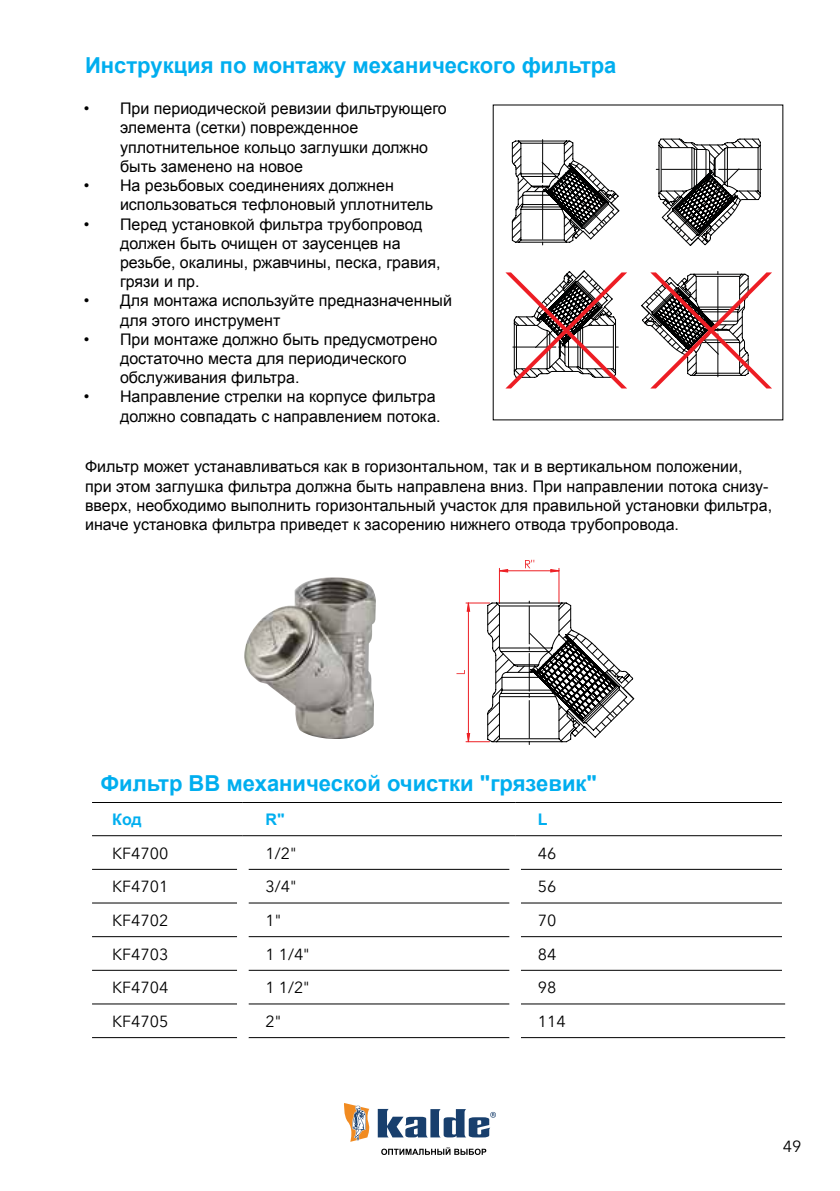
<style>
.page{position:relative;width:840px;height:1191px;background:#fff}
.page>*{position:absolute;margin:0;border:0;box-sizing:border-box;transform-origin:0 0}
.t1{font:700 22px "Arial";color:#00aeef}
.t2{font:16px/19.2px "Arial";color:#000}
.t3{font:16px "Avenir Next LT Pro";color:#000}
.t4{font:700 16px "Arial";color:#00aeef}
</style>
<div class="page">
<svg style="left:381px;top:1147px;width:105px;height:8px"></svg>
<svg style="left:344px;top:1103px;width:25px;height:38px"></svg>
<svg style="left:377px;top:1109px;width:118px;height:28px"></svg>
<svg style="left:511px;top:140px;width:108px;height:105px"></svg>
<svg style="left:655px;top:138px;width:106px;height:108px"></svg>
<svg style="left:505px;top:270px;width:121px;height:118px"></svg>
<svg style="left:641px;top:271px;width:130px;height:117px"></svg>
<img style="left:244px;top:577px;width:132px;height:162px">
<svg style="left:456px;top:559px;width:177px;height:186px"></svg>
<hr style="left:92px;top:869px;width:145px;height:1px;background:#000">
<hr style="left:248px;top:869px;width:261px;height:1px;background:#000">
<hr style="left:520px;top:869px;width:261px;height:1px;background:#000">
<hr style="left:92px;top:902px;width:145px;height:1px;background:#000">
<hr style="left:248px;top:902px;width:261px;height:1px;background:#000">
<hr style="left:520px;top:902px;width:261px;height:1px;background:#000">
<hr style="left:92px;top:936px;width:145px;height:1px;background:#000">
<hr style="left:248px;top:936px;width:261px;height:1px;background:#000">
<hr style="left:520px;top:936px;width:261px;height:1px;background:#000">
<hr style="left:92px;top:969px;width:145px;height:1px;background:#000">
<hr style="left:248px;top:969px;width:261px;height:1px;background:#000">
<hr style="left:520px;top:969px;width:261px;height:1px;background:#000">
<hr style="left:92px;top:1003px;width:145px;height:1px;background:#000">
<hr style="left:248px;top:1003px;width:261px;height:1px;background:#000">
<hr style="left:520px;top:1003px;width:264px;height:1px;background:#000">
<hr style="left:92px;top:1037px;width:145px;height:1px;background:#000">
<hr style="left:248px;top:1037px;width:261px;height:1px;background:#000">
<hr style="left:520px;top:1037px;width:264px;height:1px;background:#000">
<hr style="left:92px;top:835px;width:151px;height:1px;background:#000">
<hr style="left:243px;top:835px;width:272px;height:1px;background:#000">
<hr style="left:515px;top:835px;width:266px;height:1px;background:#000">
<hr style="left:92px;top:802px;width:151px;height:1px;background:#000">
<hr style="left:243px;top:802px;width:272px;height:1px;background:#000">
<hr style="left:515px;top:802px;width:266px;height:1px;background:#000">
<h1 class="t1" style="left:85px;top:50px;width:532px">Инструкция по монтажу механического фильтра</h1>
<p class="t2" style="left:120px;top:99px;width:328px;text-indent:-36px">• При периодической ревизии фильтрующего элемента (сетки) поврежденное уплотнительное кольцо заглушки должно быть заменено на новое</p>
<p class="t2" style="left:120px;top:176px;width:314px;text-indent:-36px">• На резьбовых соединениях должнен использоваться тефлоновый уплотнитель</p>
<p class="t2" style="left:120px;top:214px;width:322px;text-indent:-36px">• Перед установкой фильтра трубопровод должен быть очищен от заусенцев на резьбе, окалины, ржавчины, песка, гравия, грязи и пр.</p>
<p class="t2" style="left:120px;top:291px;width:333px;text-indent:-36px">• Для монтажа используйте предназначенный для этого инструмент</p>
<p class="t2" style="left:120px;top:330px;width:319px;text-indent:-36px">• При монтаже должно быть предусмотрено достаточно места для периодического обслуживания фильтра.</p>
<p class="t2" style="left:120px;top:387px;width:322px;text-indent:-36px">• Направление стрелки на корпусе фильтра должно совпадать с направлением потока.</p>
<p class="t2" style="left:85px;top:457px;width:688px">Фильтр может устанавливаться как в горизонтальном, так и в вертикальном положении, при этом заглушка фильтра должна быть направлена вниз. При направлении потока снизу&shy;вверх, необходимо выполнить горизонтальный участок для правильной установки фильтра, иначе установка фильтра приведет к засорению нижнего отвода трубопровода.</p>
<h1 class="t1" style="left:100px;top:769px;width:498px">Фильтр ВВ механической очистки "грязевик"</h1>
<p class="t4" style="left:112px;top:808px;width:31px">Код</p>
<p class="t4" style="left:265px;top:808px;width:21px">R"</p>
<p class="t4" style="left:537px;top:808px;width:11px">L</p>
<p class="t3" style="left:112px;top:843px;width:58px">KF4700</p>
<p class="t3" style="left:265px;top:843px;width:32px">1/2"</p>
<p class="t3" style="left:537px;top:843px;width:20px">46</p>
<p class="t3" style="left:112px;top:877px;width:58px">KF4701</p>
<p class="t3" style="left:265px;top:877px;width:32px">3/4"</p>
<p class="t3" style="left:537px;top:877px;width:20px">56</p>
<p class="t3" style="left:112px;top:910px;width:58px">KF4702</p>
<p class="t3" style="left:265px;top:910px;width:17px">1"</p>
<p class="t3" style="left:537px;top:910px;width:20px">70</p>
<p class="t3" style="left:112px;top:944px;width:58px">KF4703</p>
<p class="t3" style="left:265px;top:944px;width:46px">1 1/4"</p>
<p class="t3" style="left:537px;top:944px;width:20px">84</p>
<p class="t3" style="left:112px;top:978px;width:58px">KF4704</p>
<p class="t3" style="left:265px;top:978px;width:46px">1 1/2"</p>
<p class="t3" style="left:537px;top:978px;width:20px">98</p>
<p class="t3" style="left:112px;top:1011px;width:58px">KF4705</p>
<p class="t3" style="left:265px;top:1011px;width:17px">2"</p>
<p class="t3" style="left:537px;top:1011px;width:29px">114</p>
<p class="t3" style="left:782px;top:1137px;width:20px">49</p>
</div>
